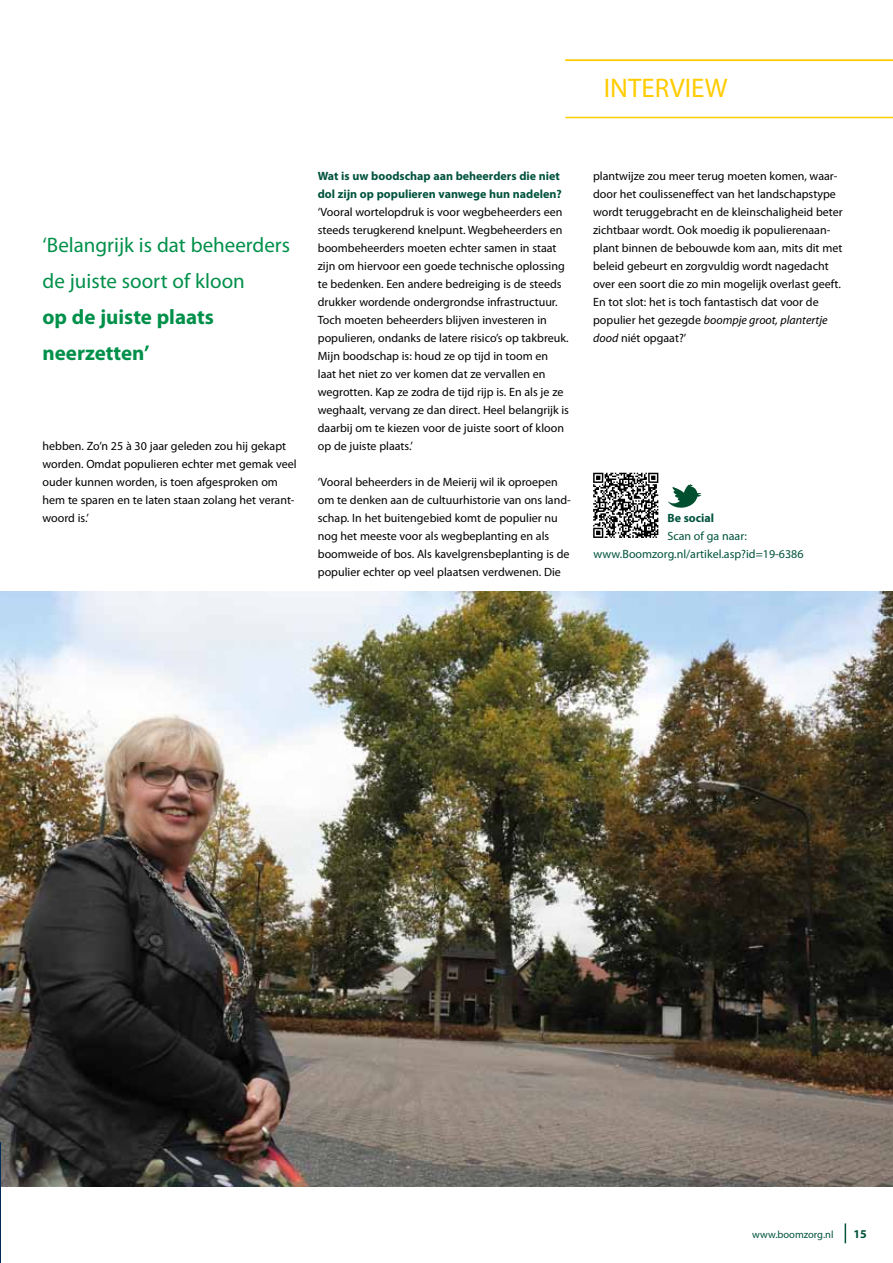
<style>
.page{position:relative;width:893px;height:1263px;background:#fff}
.page>*{position:absolute;margin:0;border:0;box-sizing:border-box;transform-origin:0 0}
.t1{font:27px "Myriad Pro";color:#fc0}
.t2{font:21px/36px "Myriad Pro";color:#00904a}
.t3{font:700 21px/36px "Myriad Pro";color:#00904a}
.t4{font:12px/18px "Myriad Pro";color:#000}
.t5{font:700 12px/18px "Myriad Pro";color:#00533d}
.t6{font:12px/18px "Myriad Pro";color:#00533d}
.t7{font:10.5px "Myriad Pro";color:#00533d}
.s1{font-style:italic}
</style>
<div class="page">
<svg style="left:845px;top:1223px;width:1px;height:20px"></svg>
<hr style="left:565px;top:117px;width:328px;height:1px;background:#fc0">
<hr style="left:565px;top:60px;width:328px;height:1px;background:#fc0">
<img style="left:0;top:591px;width:893px;height:595px">
<hr style="left:0;top:1143px;width:1px;height:120px;background:#002c57">
<svg style="left:593px;top:473px;width:65px;height:65px"></svg>
<svg style="left:667px;top:484px;width:34px;height:24px"></svg>
<h1 class="t1" style="left:604px;top:71px;width:125px">INTERVIEW</h1>
<h2 class="t2" style="left:43px;top:227px;width:249px">‘Belangrijk is dat beheerders de juiste soort of kloon</h2>
<h2 class="t3" style="left:43px;top:298px;width:173px">op de juiste plaats neerzetten’</h2>
<p class="t4" style="left:43px;top:437px;width:256px">hebben. Zo’n 25 à 30 jaar geleden zou hij gekapt worden. Omdat populieren echter met gemak veel ouder kunnen worden, is toen afgesproken om hem te sparen en te laten staan zolang het verant&shy;woord is.’</p>
<p class="t5" style="left:318px;top:167px;width:245px">Wat is uw boodschap aan beheerders die niet dol zijn op populieren vanwege hun nadelen?</p>
<p class="t4" style="left:318px;top:203px;width:253px">‘Vooral wortelopdruk is voor wegbeheerders een steeds terugkerend knelpunt. Wegbeheerders en boombeheerders moeten echter samen in staat zijn om hiervoor een goede technische oplossing te bedenken. Een andere bedreiging is de steeds drukker wordende ondergrondse infrastructuur.<br>Toch moeten beheerders blijven investeren in populieren, ondanks de latere risico’s op takbreuk.<br>Mijn boodschap is: houd ze op tijd in toom en laat het niet zo ver komen dat ze vervallen en wegrotten. Kap ze zodra de tijd rijp is. En als je ze weghaalt, vervang ze dan direct. Heel belangrijk is daarbij om te kiezen voor de juiste soort of kloon op de juiste plaats.’</p>
<p class="t4" style="left:318px;top:473px;width:255px">‘Vooral beheerders in de Meierij wil ik oproepen om te denken aan de cultuurhistorie van ons land&shy;schap. In het buitengebied komt de populier nu nog het meeste voor als wegbeplanting en als boomweide of bos. Als kavelgrensbeplanting is de populier echter op veel plaatsen verdwenen. Die</p>
<p class="t4" style="left:593px;top:167px;width:251px">plantwijze zou meer terug moeten komen, waar&shy;door het coulisseneffect van het landschapstype wordt teruggebracht en de kleinschaligheid beter zichtbaar wordt. Ook moedig ik populierenaan&shy;plant binnen de bebouwde kom aan, mits dit met beleid gebeurt en zorgvuldig wordt nagedacht over een soort die zo min mogelijk overlast geeft.<br>En tot slot: het is toch fantastisch dat voor de populier het gezegde <span class="s1">boompje groot, plantertje dood</span> niét opgaat?’</p>
<p class="t5" style="left:667px;top:509px;width:48px">Be social</p>
<p class="t6" style="left:594px;top:527px;width:211px;text-indent:74px">Scan of ga naar: www.Boomzorg.nl/artikel.asp?id=19-6386</p>
<p class="t7" style="left:752px;top:1228px;width:83px">www.boomzorg.nl</p>
<p class="t5" style="left:853px;top:1224px;width:15px">15</p>
</div>
